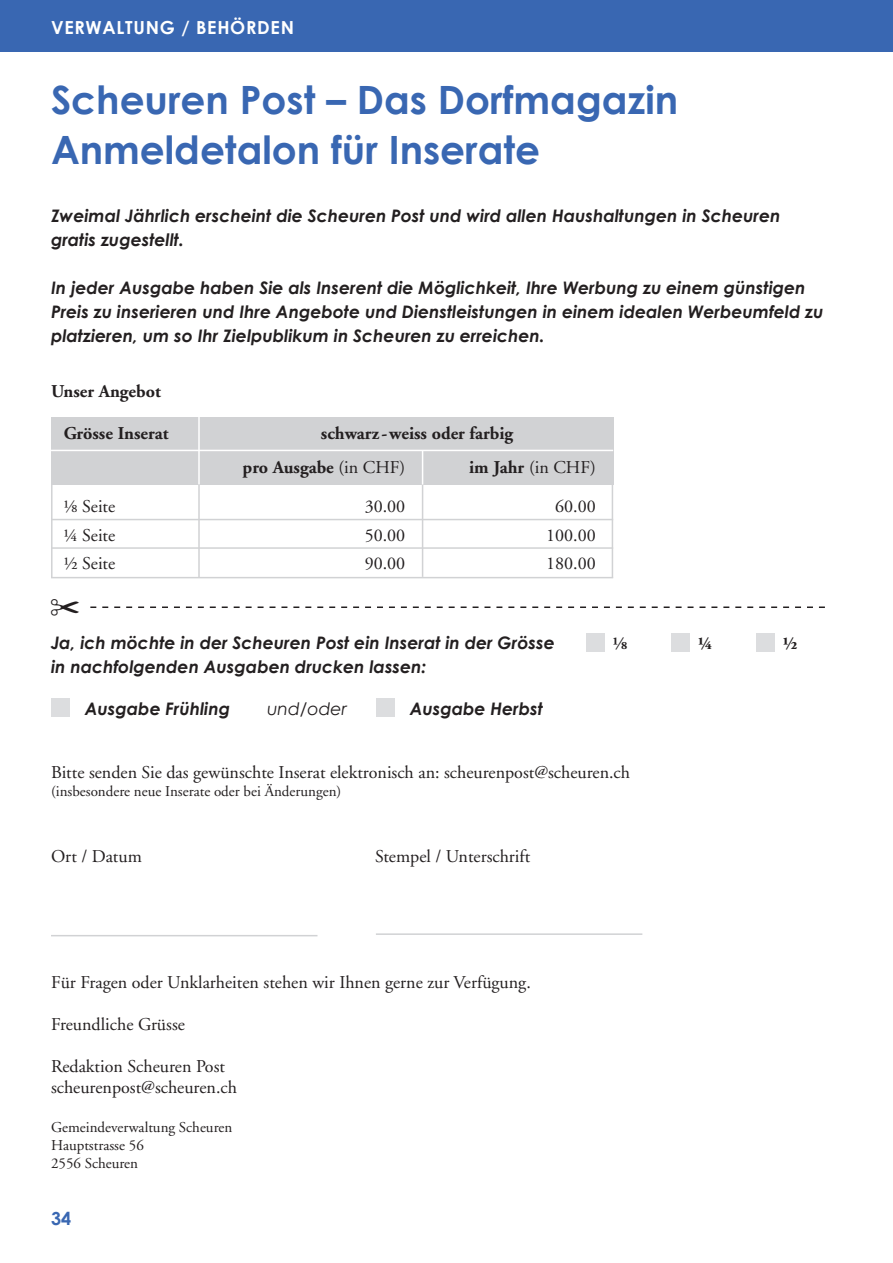
<style>
.page{position:relative;width:893px;height:1263px;background:#fff}
.page>*{position:absolute;margin:0;border:0;box-sizing:border-box;transform-origin:0 0}
.t1{font:700 39px/49.5px "Century Gothic";color:#3967b2}
.t2{font:18px/21px "Adobe Garamond";color:#231f20}
.t3{font:700 18px/34.5px "Adobe Garamond";color:#231f20}
.t4{font:700 18px "Century Gothic";letter-spacing:.04em;color:#fff}
.t5{font:700 18px "Century Gothic";color:#3967b2}
.t6{font:600 18px "Adobe Garamond Pro";color:#231f20}
.t7{font:italic 700 17.25px/24px "Century Gothic";color:#231f20}
.t8{font:italic 17.25px "Century Gothic";color:#231f20}
.t9{font:15px/18px "Adobe Garamond";color:#231f20}
.s1{font-weight:400}
.s2{font-weight:700}
.s3{font-family:"Adobe Garamond Pro"}
</style>
<div class="page">
<div style="left:586px;top:633px;width:18px;height:18px;background:#dcdddf"></div>
<div style="left:671px;top:633px;width:18px;height:18px;background:#dcdddf"></div>
<div style="left:756px;top:633px;width:18px;height:18px;background:#dcdddf"></div>
<div style="left:51px;top:417px;width:562px;height:68px;background:#d1d2d4"></div>
<div style="left:0;top:0;width:893px;height:51px;background:#3967b2"></div>
<hr style="left:198px;top:417px;width:2px;height:68px;background:#fff">
<hr style="left:198px;top:485px;width:2px;height:93px;background:#d1d2d4">
<hr style="left:51px;top:485px;width:2px;height:93px;background:#d1d2d4">
<hr style="left:422px;top:485px;width:1px;height:92px;background:#d1d2d4">
<hr style="left:612px;top:485px;width:1px;height:93px;background:#d1d2d4">
<hr style="left:422px;top:450px;width:1px;height:35px;background:#fff">
<hr style="left:51px;top:450px;width:562px;height:1px;background:#fff">
<hr style="left:51px;top:519px;width:562px;height:1px;background:#d1d2d4">
<hr style="left:51px;top:547px;width:562px;height:2px;background:#d1d2d4">
<hr style="left:51px;top:577px;width:562px;height:1px;background:#d1d2d4">
<hr style="left:51px;top:935px;width:266px;height:1px;background:#d1d2d4">
<hr style="left:376px;top:933px;width:266px;height:2px;background:#d1d2d4">
<svg style="left:90px;top:606px;width:735px;height:2px"></svg>
<div style="left:51px;top:699px;width:18px;height:18px;background:#dcdddf"></div>
<div style="left:376px;top:699px;width:18px;height:18px;background:#dcdddf"></div>
<p class="t4" style="left:51px;top:16px;width:244px">VERWALTUNG / BEHÖRDEN</p>
<h1 class="t1" style="left:51px;top:74px;width:629px">Scheuren Post – Das Dorfmagazin<br>Anmeldetalon für Inserate</h1>
<p class="t7" style="left:51px;top:203px;width:731px">Zweimal Jährlich erscheint die Scheuren Post und wird allen Haushaltungen in Scheuren gratis zugestellt.</p>
<p class="t7" style="left:51px;top:275px;width:774px">In jeder Ausgabe haben Sie als Inserent die Möglichkeit, Ihre Werbung zu einem günstigen<br>Preis zu inserieren und Ihre Angebote und Dienstleistungen in einem idealen Werbeumfeld zu platzieren, um so Ihr Zielpublikum in Scheuren zu erreichen.</p>
<p class="t3" style="left:51px;top:374px;width:111px">Unser Angebot</p>
<p class="t3" style="left:64px;top:416px;width:106px">Grösse Inserat</p>
<p class="t3" style="left:243px;top:416px;width:272px;text-indent:78px">schwarz-weiss oder farbig pro Ausgabe <span class="s1">(in CHF)</span></p>
<p class="t2" style="left:469px;top:457px;width:128px"><span class="s2">im Jahr</span> (in CHF)</p>
<p class="t2" style="left:64px;top:496px;width:53px"><span class="s3">⅛</span> Seite</p>
<p class="t2" style="left:365px;top:496px;width:42px">30.00</p>
<p class="t2" style="left:555px;top:496px;width:42px">60.00</p>
<p class="t2" style="left:64px;top:525px;width:53px">¼ Seite</p>
<p class="t2" style="left:365px;top:525px;width:42px">50.00</p>
<p class="t2" style="left:546px;top:525px;width:51px">100.00</p>
<p class="t2" style="left:64px;top:553px;width:53px">½ Seite</p>
<p class="t2" style="left:365px;top:553px;width:42px">90.00</p>
<p class="t2" style="left:546px;top:553px;width:51px">180.00</p>
<p class="t7" style="left:51px;top:630px;width:505px">Ja, ich möchte in der Scheuren Post ein Inserat in der Grösse</p>
<p class="t6" style="left:612px;top:633px;width:17px">⅛</p>
<p class="t3" style="left:697px;top:626px;width:17px">¼</p>
<p class="t3" style="left:782px;top:626px;width:17px">½</p>
<p class="t7" style="left:51px;top:654px;width:377px">in nachfolgenden Ausgaben drucken lassen:</p>
<p class="t7" style="left:85px;top:696px;width:147px">Ausgabe Frühling</p>
<p class="t8" style="left:267px;top:698px;width:81px">und/oder</p>
<p class="t7" style="left:410px;top:696px;width:135px">Ausgabe Herbst</p>
<p class="t2" style="left:51px;top:762px;width:581px">Bitte senden Sie das gewünschte Inserat elektronisch an: scheurenpost@scheuren.ch</p>
<p class="t9" style="left:51px;top:782px;width:292px">(insbesondere neue Inserate oder bei Änderungen)</p>
<p class="t2" style="left:51px;top:846px;width:92px">Ort / Datum</p>
<p class="t2" style="left:375px;top:846px;width:157px">Stempel / Unterschrift</p>
<p class="t2" style="left:51px;top:972px;width:481px">Für Fragen oder Unklarheiten stehen wir Ihnen gerne zur Verfügung.</p>
<p class="t2" style="left:51px;top:1014px;width:135px">Freundliche Grüsse</p>
<p class="t2" style="left:51px;top:1056px;width:187px">Redaktion Scheuren Post scheurenpost@scheuren.ch</p>
<p class="t9" style="left:51px;top:1118px;width:183px">Gemeindeverwaltung Scheuren<br>Hauptstrasse 56<br>2556 Scheuren</p>
<p class="t5" style="left:51px;top:1207px;width:22px">34</p>
</div>
